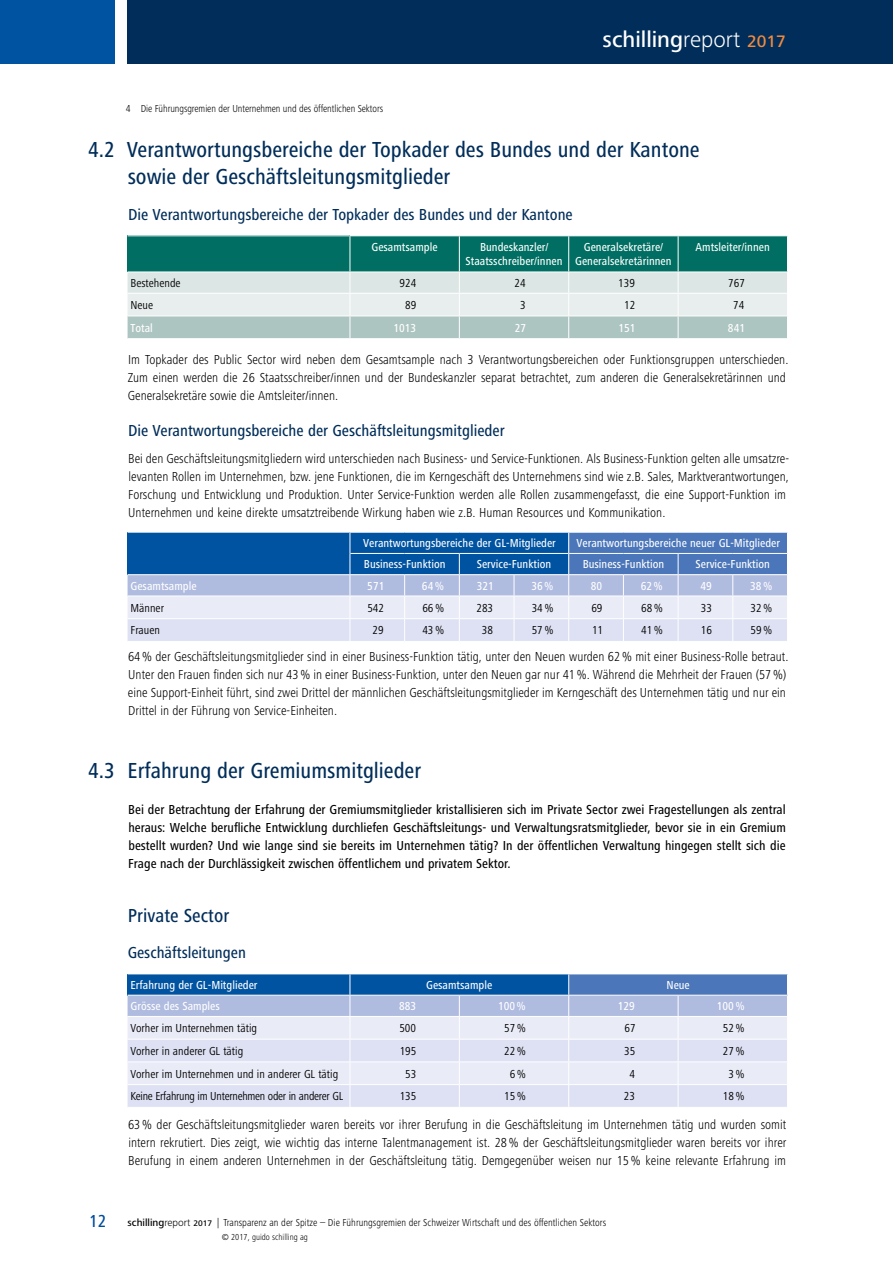
<style>
.page{position:relative;width:893px;height:1263px;background:#fff}
.page>*{position:absolute;margin:0;border:0;box-sizing:border-box;transform-origin:0 0}
.t1{font:500 22.95px "Frutiger Next Pro";color:#fff}
.t2{font:500 condensed 22.5px/27px "Frutiger Next Pro";color:#002d59}
.t3{font:500 condensed 19.5px "Frutiger Next Pro";color:#002d59}
.t4{font:500 condensed 16.5px "Frutiger Next Pro";color:#002d59}
.t5{font:300 condensed 13.5px/18px "Frutiger Next Pro";color:#000}
.t6{font:500 condensed 13.5px/18px "Frutiger Next Pro";color:#000;text-align:justify}
.t7{font:500 condensed 12px/14.4px "Frutiger Next Pro";color:#fff;text-align:center}
.t8{font:condensed 12px "Frutiger Next Pro";color:#000}
.t9{font:condensed 12px "Frutiger Next Pro";letter-spacing:-.02em;color:#000}
.t10{font:300 condensed 10.5px "Frutiger Next Pro";color:#000}
.t11{font:300 condensed 9px "Frutiger Next Pro";color:#000}
.s1{font-weight:300}
.s2{font-size:17.25px;color:#f18a3d}
.s3{font-weight:500;font-size:18px;color:#004d9d}
.s4{font-weight:500;font-stretch:normal}
.s5{font-stretch:normal}
.s6{font-weight:500;font-stretch:normal;font-size:8.4px}
</style>
<div class="page">
<div style="left:0;top:0;width:115px;height:64px;background:#0053a1"></div>
<div style="left:128px;top:0;width:765px;height:64px;background:#002d59"></div>
<svg style="left:128px;top:236px;width:659px;height:102px;background:#8ab8b2"></svg>
<hr style="left:349px;top:236px;width:1px;height:36px;background:#fff">
<hr style="left:459px;top:236px;width:1px;height:36px;background:#fff">
<hr style="left:568px;top:236px;width:1px;height:36px;background:#fff">
<hr style="left:678px;top:236px;width:1px;height:36px;background:#fff">
<svg style="left:128px;top:532px;width:660px;height:109px;background:#90add5"></svg>
<svg style="left:128px;top:974px;width:660px;height:133px;background:#becce6"></svg>
<h1 class="t1" style="left:602px;top:27px;width:185px">schilling<span class="s1">report</span> <span class="s2">2017</span></h1>
<h2 class="t2" style="left:88px;top:136px;width:28px">4.2</h2>
<p class="t10" style="left:126px;top:103px;width:259px">4 Die Führungsgremien der Unternehmen und des öffentlichen Sektors</p>
<h2 class="t2" style="left:127px;top:136px;width:574px">Verantwortungsbereiche der Topkader des Bundes und der Kantone sowie der Geschäftsleitungsmitglieder</h2>
<p class="t4" style="left:128px;top:205px;width:446px">Die Verantwortungsbereiche der Topkader des Bundes und der Kantone</p>
<p class="t7" style="left:371px;top:240px;width:68px">Gesamtsample</p>
<p class="t7" style="left:465px;top:240px;width:98px">Bundeskanzler/<br>Staatsschreiber/innen</p>
<p class="t7" style="left:575px;top:240px;width:98px">Generalsekretäre/<br>Generalsekretärinnen</p>
<p class="t7" style="left:696px;top:240px;width:76px">Amtsleiter/innen</p>
<p class="t8" style="left:131px;top:276px;width:52px">Bestehende</p>
<p class="t8" style="left:400px;top:276px;width:18px">924</p>
<p class="t8" style="left:514px;top:276px;width:13px">24</p>
<p class="t8" style="left:618px;top:276px;width:18px">139</p>
<p class="t8" style="left:728px;top:276px;width:18px">767</p>
<p class="t8" style="left:131px;top:298px;width:24px">Neue</p>
<p class="t8" style="left:405px;top:298px;width:13px">89</p>
<p class="t8" style="left:520px;top:298px;width:7px">3</p>
<p class="t8" style="left:624px;top:298px;width:13px">12</p>
<p class="t8" style="left:733px;top:298px;width:13px">74</p>
<p class="t7" style="left:131px;top:320px;width:24px">Total</p>
<p class="t7" style="left:393px;top:320px;width:24px">1013</p>
<p class="t7" style="left:515px;top:320px;width:13px">27</p>
<p class="t7" style="left:619px;top:320px;width:19px">151</p>
<p class="t7" style="left:728px;top:320px;width:19px">841</p>
<p class="t5" style="left:128px;top:351px;width:662px">Im Topkader des Public Sector wird neben dem Gesamtsample nach 3 Verantwortungsbereichen oder Funktionsgruppen unterschieden.<br>Zum einen werden die 26 Staatsschreiber/innen und der Bundeskanzler separat betrachtet, zum anderen die Generalsekretärinnen und<br>Generalsekretäre sowie die Amtsleiter/innen.</p>
<p class="t4" style="left:128px;top:421px;width:378px">Die Verantwortungsbereiche der Geschäftsleitungsmitglieder</p>
<p class="t5" style="left:128px;top:450px;width:662px">Bei den Geschäftsleitungsmitgliedern wird unterschieden nach Business- und Service-Funktionen. Als Business-Funktion gelten alle umsatzre&shy;levanten Rollen im Unternehmen, bzw. jene Funktionen, die im Kerngeschäft des Unternehmens sind wie z.B. Sales, Marktverantwortungen, Forschung und Entwicklung und Produktion. Unter Service-Funktion werden alle Rollen zusammengefasst, die eine Support-Funktion im Unternehmen und keine direkte umsatztreibende Wirkung haben wie z.B. Human Resources und Kommunikation.</p>
<p class="t7" style="left:363px;top:536px;width:194px">Verantwortungsbereiche der GL-Mitglieder</p>
<p class="t7" style="left:576px;top:536px;width:205px">Verantwortungsbereiche neuer GL-Mitglieder</p>
<p class="t7" style="left:364px;top:557px;width:83px">Business-Funktion</p>
<p class="t7" style="left:477px;top:557px;width:76px">Service-Funktion</p>
<p class="t7" style="left:583px;top:557px;width:83px">Business-Funktion</p>
<p class="t7" style="left:695px;top:557px;width:76px">Service-Funktion</p>
<p class="t7" style="left:131px;top:578px;width:68px">Gesamtsample</p>
<p class="t7" style="left:367px;top:578px;width:19px">571</p>
<p class="t7" style="left:422px;top:578px;width:24px">64%</p>
<p class="t7" style="left:477px;top:578px;width:19px">321</p>
<p class="t7" style="left:531px;top:578px;width:24px">36%</p>
<p class="t7" style="left:591px;top:578px;width:13px">80</p>
<p class="t7" style="left:641px;top:578px;width:24px">62%</p>
<p class="t7" style="left:700px;top:578px;width:13px">49</p>
<p class="t7" style="left:750px;top:578px;width:24px">38%</p>
<p class="t8" style="left:131px;top:601px;width:35px">Männer</p>
<p class="t8" style="left:367px;top:601px;width:18px">542</p>
<p class="t8" style="left:422px;top:601px;width:23px">66%</p>
<p class="t8" style="left:476px;top:601px;width:18px">283</p>
<p class="t8" style="left:532px;top:601px;width:23px">34%</p>
<p class="t8" style="left:591px;top:601px;width:13px">69</p>
<p class="t8" style="left:641px;top:601px;width:23px">68%</p>
<p class="t8" style="left:701px;top:601px;width:13px">33</p>
<p class="t8" style="left:750px;top:601px;width:23px">32%</p>
<p class="t8" style="left:131px;top:623px;width:31px">Frauen</p>
<p class="t8" style="left:373px;top:623px;width:13px">29</p>
<p class="t8" style="left:422px;top:623px;width:23px">43%</p>
<p class="t8" style="left:482px;top:623px;width:13px">38</p>
<p class="t8" style="left:532px;top:623px;width:23px">57%</p>
<p class="t8" style="left:592px;top:623px;width:13px">11</p>
<p class="t8" style="left:641px;top:623px;width:23px">41%</p>
<p class="t8" style="left:701px;top:623px;width:13px">16</p>
<p class="t8" style="left:750px;top:623px;width:23px">59%</p>
<p class="t5" style="left:128px;top:648px;width:662px">64% der Geschäftsleitungsmitglieder sind in einer Business-Funktion tätig, unter den Neuen wurden 62% mit einer Business-Rolle betraut.<br>Unter den Frauen finden sich nur 43% in einer Business-Funktion, unter den Neuen gar nur 41%. Während die Mehrheit der Frauen (57%) eine Support-Einheit führt, sind zwei Drittel der männlichen Geschäftsleitungsmitglieder im Kerngeschäft des Unternehmen tätig und nur ein Drittel in der Führung von Service-Einheiten.</p>
<h2 class="t2" style="left:88px;top:757px;width:28px">4.3</h2>
<h2 class="t2" style="left:128px;top:757px;width:295px">Erfahrung der Gremiumsmitglieder</h2>
<p class="t6" style="left:128px;top:801px;width:659px">Bei der Betrachtung der Erfahrung der Gremiumsmitglieder kristallisieren sich im Private Sector zwei Fragestellungen als zentral heraus: Welche berufliche Entwicklung durchliefen Geschäftsleitungs- und Verwaltungsratsmitglieder, bevor sie in ein Gremium bestellt wurden? Und wie lange sind sie bereits im Unternehmen tätig? In der öffentlichen Verwaltung hingegen stellt sich die Frage nach der Durchlässigkeit zwischen öffentlichem und privatem Sektor.</p>
<h3 class="t3" style="left:128px;top:904px;width:103px">Private Sector</h3>
<p class="t4" style="left:128px;top:943px;width:120px">Geschäftsleitungen</p>
<p class="t7" style="left:131px;top:978px;width:129px">Erfahrung der GL-Mitglieder</p>
<p class="t7" style="left:426px;top:978px;width:68px">Gesamtsample</p>
<p class="t7" style="left:666px;top:978px;width:25px">Neue</p>
<p class="t7" style="left:131px;top:999px;width:91px">Grösse des Samples</p>
<p class="t7" style="left:399px;top:999px;width:19px">883</p>
<p class="t7" style="left:498px;top:999px;width:29px">100%</p>
<p class="t7" style="left:618px;top:999px;width:19px">129</p>
<p class="t7" style="left:717px;top:999px;width:29px">100%</p>
<p class="t8" style="left:131px;top:1021px;width:128px">Vorher im Unternehmen tätig</p>
<p class="t8" style="left:399px;top:1021px;width:18px">500</p>
<p class="t8" style="left:504px;top:1021px;width:23px">57%</p>
<p class="t8" style="left:624px;top:1021px;width:13px">67</p>
<p class="t8" style="left:723px;top:1021px;width:23px">52%</p>
<p class="t8" style="left:131px;top:1044px;width:114px">Vorher in anderer GL tätig</p>
<p class="t8" style="left:400px;top:1044px;width:18px">195</p>
<p class="t8" style="left:504px;top:1044px;width:23px">22%</p>
<p class="t8" style="left:624px;top:1044px;width:13px">35</p>
<p class="t8" style="left:723px;top:1044px;width:23px">27%</p>
<p class="t8" style="left:131px;top:1067px;width:209px">Vorher im Unternehmen und in anderer GL tätig</p>
<p class="t8" style="left:405px;top:1067px;width:13px">53</p>
<p class="t8" style="left:510px;top:1067px;width:18px">6%</p>
<p class="t8" style="left:629px;top:1067px;width:7px">4</p>
<p class="t8" style="left:728px;top:1067px;width:18px">3%</p>
<p class="t9" style="left:131px;top:1089px;width:214px">Keine Erfahrung im Unternehmen oder in anderer GL</p>
<p class="t8" style="left:400px;top:1089px;width:18px">135</p>
<p class="t8" style="left:504px;top:1089px;width:23px">15%</p>
<p class="t8" style="left:624px;top:1089px;width:13px">23</p>
<p class="t8" style="left:723px;top:1089px;width:23px">18%</p>
<p class="t5" style="left:128px;top:1116px;width:660px;text-align:justify">63% der Geschäftsleitungsmitglieder waren bereits vor ihrer Berufung in die Geschäftsleitung im Unternehmen tätig und wurden somit intern rekrutiert. Dies zeigt, wie wichtig das interne Talentmanagement ist. 28% der Geschäftsleitungsmitglieder waren bereits vor ihrer Berufung in einem anderen Unternehmen in der Geschäftsleitung tätig. Demgegenüber weisen nur 15% keine relevante Erfahrung im</p>
<p class="t10" style="left:89px;top:1216px;width:519px"><span class="s3">12</span> <span class="s4">schilling</span><span class="s5">report</span> <span class="s6">2017</span> | Transparenz an der Spitze – Die Führungsgremien der Schweizer Wirtschaft und des öffentlichen Sektors</p>
<p class="t11" style="left:222px;top:1232px;width:88px">© 2017, guido schilling ag</p>
</div>
